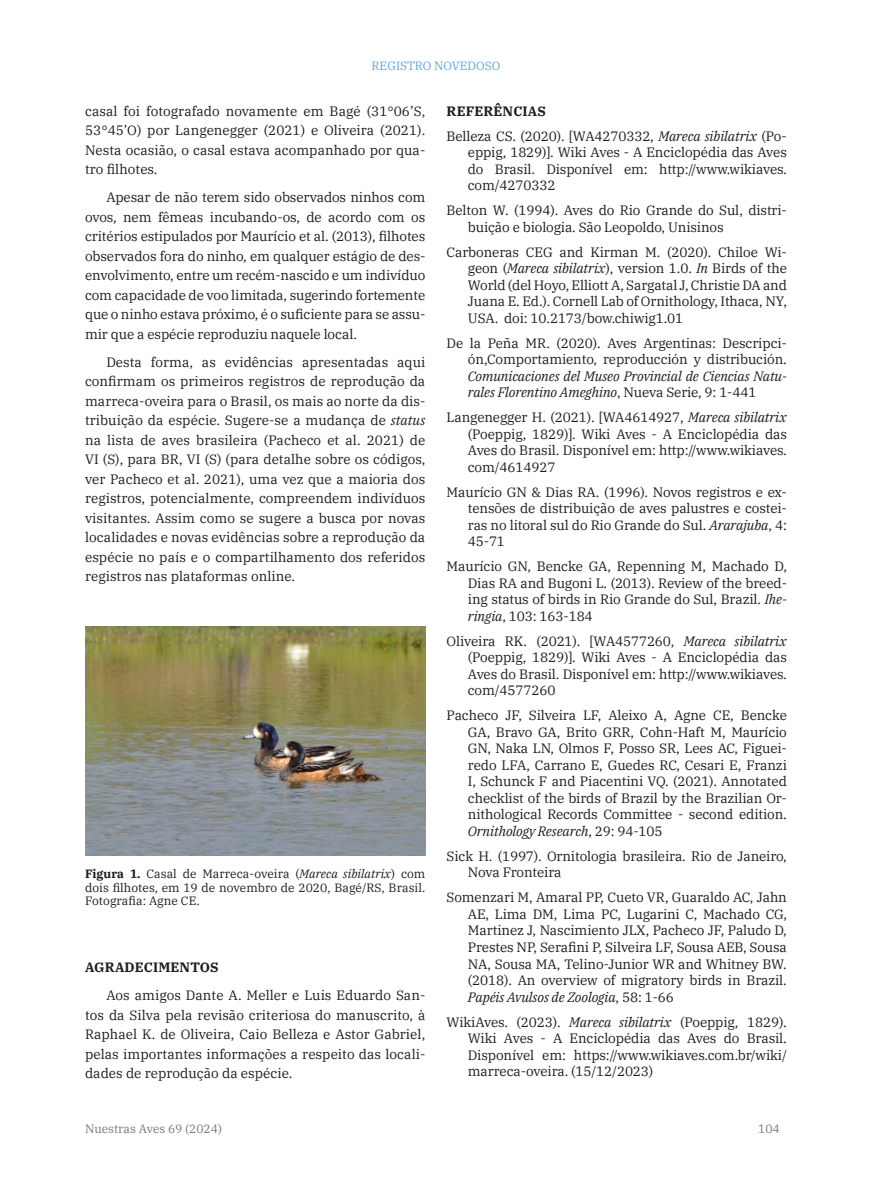
<style>
.page{position:relative;width:872px;height:1191px;background:#fff}
.page>*{position:absolute;margin:0;border:0;box-sizing:border-box;transform-origin:0 0}
.t1{font:13.5px/16.5px "IBM Plex Serif";letter-spacing:-.01em;color:#1b1c1b;text-align:justify}
.t2{font:italic 13.5px/16.5px "IBM Plex Serif";letter-spacing:-.01em;color:#1b1c1b}
.t3{font:700 13.5px "IBM Plex Serif";letter-spacing:.01em;color:#1b1c1b}
.t4{font:12px/13.5px "IBM Plex Serif";letter-spacing:.005em;color:#1b1c1b;text-align:justify}
.t5{font:12px "IBM Plex Serif";color:#76777a}
.t6{font:12px "IBM Plex Serif";color:#62a2d9}
.s1{font-style:italic}
.s2{font-weight:700}
.s3{font-style:normal}
</style>
<div class="page">
<img style="left:85px;top:626px;width:340px;height:229px">
<p class="t6" style="left:371px;top:56px;width:130px">REGISTRO NOVEDOSO</p>
<p class="t1" style="left:85px;top:100px;width:342px;line-height:19.5px">casal foi fotografado novamente em Bagé (31°06’S, 53°45’O) por Langenegger (2021) e Oliveira (2021).<br>Nesta ocasião, o casal estava acompanhado por qua&shy;tro filhotes.</p>
<p class="t1" style="left:85px;top:187px;width:342px;line-height:19.5px;text-indent:21px">Apesar de não terem sido observados ninhos com ovos, nem fêmeas incubando-os, de acordo com os critérios estipulados por Maurício et al. (2013), filhotes observados fora do ninho, em qualquer estágio de des&shy;envolvimento, entre um recém-nascido e um indivíduo com capacidade de voo limitada, sugerindo fortemente que o ninho estava próximo, é o suficiente para se assu&shy;mir que a espécie reproduziu naquele local.</p>
<p class="t1" style="left:85px;top:351px;width:342px;line-height:19.5px;text-indent:21px">Desta forma, as evidências apresentadas aqui confirmam os primeiros registros de reprodução da marreca-oveira para o Brasil, os mais ao norte da dis&shy;tribuição da espécie. Sugere-se a mudança de <span class="s1">status </span>na lista de aves brasileira (Pacheco et al. 2021) de VI (S), para BR, VI (S) (para detalhe sobre os códigos, ver Pacheco et al. 2021), uma vez que a maioria dos registros, potencialmente, compreendem indivíduos visitantes. Assim como se sugere a busca por novas localidades e novas evidências sobre a reprodução da espécie no país e o compartilhamento dos referidos registros nas plataformas online.</p>
<p class="t4" style="left:85px;top:866px;width:342px"><span class="s2">Figura 1.</span> Casal de Marreca-oveira (<span class="s1">Mareca sibilatrix</span>) com dois filhotes, em 19 de novembro de 2020, Bagé/RS, Brasil.<br>Fotografia: Agne CE.</p>
<p class="t3" style="left:85px;top:956px;width:135px">AGRADECIMENTOS</p>
<p class="t1" style="left:85px;top:984px;width:342px;line-height:19.5px;text-indent:21px">Aos amigos Dante A. Meller e Luis Eduardo San&shy;tos da Silva pela revisão criteriosa do manuscrito, à Raphael K. de Oliveira, Caio Belleza e Astor Gabriel, pelas importantes informações a respeito das locali&shy;dades de reprodução da espécie.</p>
<p class="t1" style="left:446px;top:97px;width:342px;line-height:25px"><span class="s2">REFERÊNCIAS<br></span>Belleza CS. (2020). [WA4270332, <span class="s1">Mareca sibilatrix</span> (Po-</p>
<p class="t1" style="left:468px;top:143px;width:320px">eppig, 1829)]. Wiki Aves - A Enciclopédia das Aves do Brasil. Disponível em: http://www.wikiaves. com/4270332</p>
<p class="t1" style="left:468px;top:201px;width:320px;text-indent:-21px">Belton W. (1994). Aves do Rio Grande do Sul, distri&shy;buição e biologia. São Leopoldo, Unisinos</p>
<p class="t1" style="left:468px;top:243px;width:320px;text-indent:-21px">Carboneras CEG and Kirman M. (2020). Chiloe Wi&shy;geon (<span class="s1">Mareca sibilatrix</span>), version 1.0. <span class="s1">In</span> Birds of the World (del Hoyo, Elliott A, Sargatal J, Christie DA and Juana E. Ed.). Cornell Lab of Ornithology, Ithaca, NY, USA. doi: 10.2173/bow.chiwig1.01</p>
<p class="t1" style="left:446px;top:334px;width:342px;text-align:right">De la Peña MR. (2020). Aves Argentinas: Descripci&shy;ón,Comportamiento, reproducción y distribución.</p>
<p class="t2" style="left:468px;top:367px;width:320px">Comunicaciones del Museo Provincial de Ciencias Natu&shy;rales Florentino Ameghino<span class="s3">, Nueva Serie, 9: 1-441</span></p>
<p class="t1" style="left:468px;top:408px;width:320px;text-indent:-21px">Langenegger H. (2021). [WA4614927, <span class="s1">Mareca sibilatrix </span>(Poeppig, 1829)]. Wiki Aves - A Enciclopédia das Aves do Brasil. Disponível em: http://www.wikiaves. com/4614927</p>
<p class="t1" style="left:468px;top:483px;width:320px;text-indent:-21px">Maurício GN &amp; Dias RA. (1996). Novos registros e ex&shy;tensões de distribuição de aves palustres e costei&shy;ras no litoral sul do Rio Grande do Sul. <span class="s1">Ararajuba</span>, 4:<br>45-71</p>
<p class="t1" style="left:468px;top:557px;width:320px;text-indent:-21px">Maurício GN, Bencke GA, Repenning M, Machado D, Dias RA and Bugoni L. (2013). Review of the breed&shy;ing status of birds in Rio Grande do Sul, Brazil. <span class="s1">Ihe&shy;ringia</span>, 103: 163-184</p>
<p class="t1" style="left:468px;top:632px;width:320px;text-indent:-21px">Oliveira RK. (2021). [WA4577260, <span class="s1">Mareca sibilatrix </span>(Poeppig, 1829)]. Wiki Aves - A Enciclopédia das Aves do Brasil. Disponível em: http://www.wikiaves. com/4577260</p>
<p class="t1" style="left:468px;top:706px;width:320px;text-indent:-21px">Pacheco JF, Silveira LF, Aleixo A, Agne CE, Bencke GA, Bravo GA, Brito GRR, Cohn-Haft M, Maurício GN, Naka LN, Olmos F, Posso SR, Lees AC, Figuei&shy;redo LFA, Carrano E, Guedes RC, Cesari E, Franzi I, Schunck F and Piacentini VQ. (2021). Annotated checklist of the birds of Brazil by the Brazilian Or&shy;nithological Records Committee - second edition.<br><span class="s1">Ornithology Research</span>, 29: 94-105</p>
<p class="t1" style="left:468px;top:846px;width:320px;text-indent:-21px">Sick H. (1997). Ornitologia brasileira. Rio de Janeiro,<br>Nova Fronteira</p>
<p class="t1" style="left:468px;top:888px;width:320px;text-indent:-21px">Somenzari M, Amaral PP, Cueto VR, Guaraldo AC, Jahn AE, Lima DM, Lima PC, Lugarini C, Machado CG, Martinez J, Nascimiento JLX, Pacheco JF, Paludo D, Prestes NP, Serafini P, Silveira LF, Sousa AEB, Sousa NA, Sousa MA, Telino-Junior WR and Whitney BW. (2018). An overview of migratory birds in Brazil.<br><span class="s1">Papéis Avulsos de Zoologia</span>, 58: 1-66</p>
<p class="t1" style="left:468px;top:1012px;width:320px;text-indent:-21px">WikiAves. (2023). <span class="s1">Mareca sibilatrix</span> (Poeppig, 1829).<br>Wiki Aves - A Enciclopédia das Aves do Brasil.<br>Disponível em: https://www.wikiaves.com.br/wiki/ marreca-oveira. (15/12/2023)</p>
<p class="t5" style="left:85px;top:1119px;width:138px">Nuestras Aves 69 (2024)</p>
<p class="t5" style="left:758px;top:1119px;width:23px">104</p>
</div>
